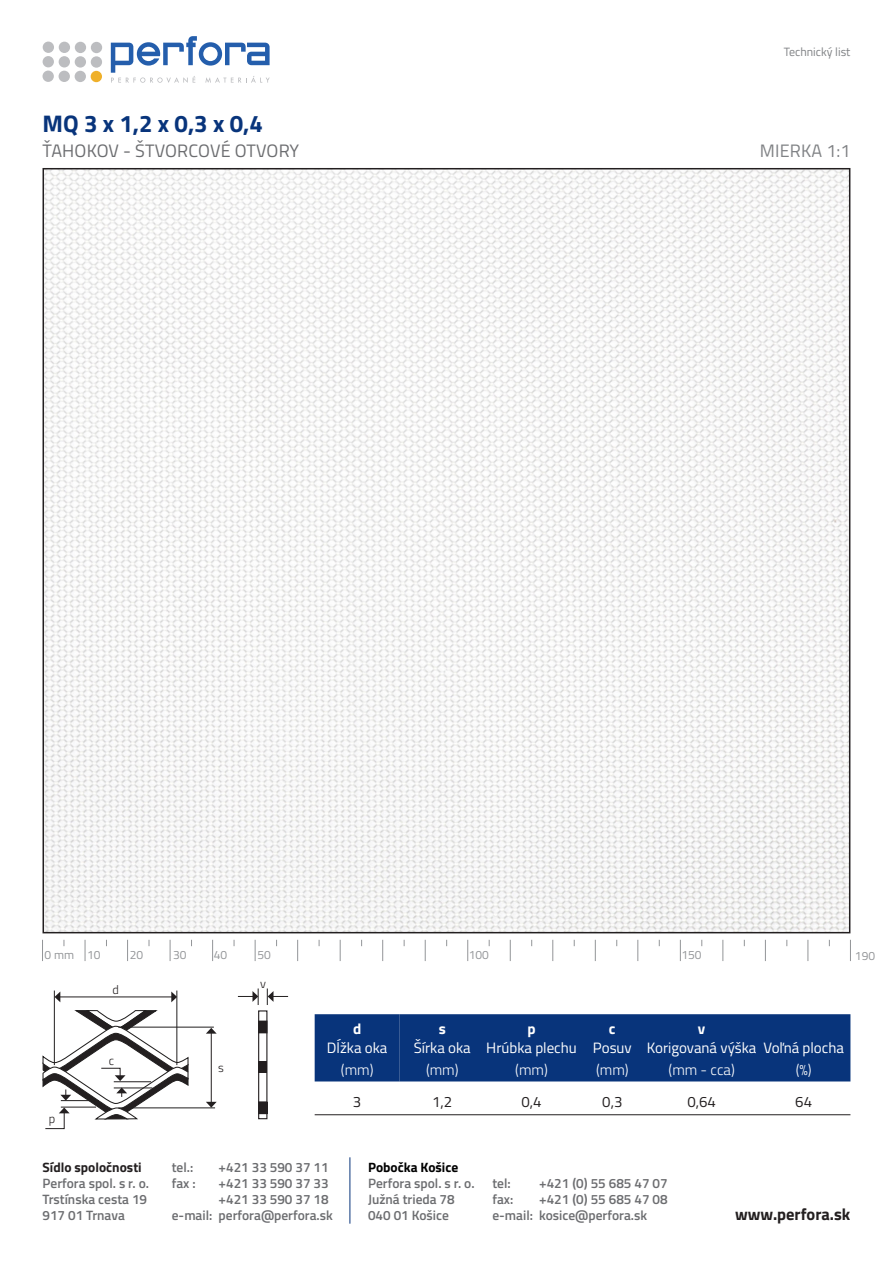
<style>
.page{position:relative;width:893px;height:1263px;background:#fff}
.page>*{position:absolute;margin:0;border:0;box-sizing:border-box;transform-origin:0 0}
.t1{font:700 24px "Titillium Web";color:#08347b}
.t2{font:18px "Titillium Web";letter-spacing:.01em;color:#6c6d70}
.t3{font:18px "Titillium Web";letter-spacing:.01em;color:#808285}
.t4{font:700 16.5px "Titillium Web";color:#231f20}
.t5{font:15px "Titillium Web";color:#fff}
.t6{font:300 15px "Titillium Web";color:#fff}
.t7{font:15px "Titillium Web";color:#231f20}
.t8{font:700 15px "Titillium Web";color:#fff}
.t9{font:600 13.5px/16.2px "Titillium Web";color:#6c6d70}
.t10{font:700 13.5px "Titillium Web";color:#231f20}
.t11{font:700 13.5px "Titillium Web";color:#000}
.t12{font:300 12.3px "Titillium Web";color:#231f20}
.t13{font:12px "Titillium Web";color:#939598}
.t14{font:12px "Titillium Web";color:#808285}
</style>
<div class="page">
<hr style="left:350px;top:1157px;width:1px;height:67px;background:#08347b">
<svg style="left:111px;top:36px;width:159px;height:47px"></svg>
<div style="left:91px;top:71px;width:11px;height:11px;background:#efb02a;border-radius:50%"></div>
<div style="left:75px;top:71px;width:11px;height:11px;background:#bcbdc0;border-radius:50%"></div>
<div style="left:59px;top:71px;width:11px;height:11px;background:#bcbdc0;border-radius:50%"></div>
<div style="left:43px;top:71px;width:11px;height:11px;background:#bcbdc0;border-radius:50%"></div>
<div style="left:91px;top:56px;width:11px;height:12px;background:#bcbdc0;border-radius:50%"></div>
<div style="left:75px;top:56px;width:11px;height:12px;background:#bcbdc0;border-radius:50%"></div>
<div style="left:43px;top:56px;width:11px;height:11px;background:#bcbdc0;border-radius:50%"></div>
<div style="left:59px;top:56px;width:11px;height:12px;background:#bcbdc0;border-radius:50%"></div>
<div style="left:91px;top:42px;width:11px;height:11px;background:#bcbdc0;border-radius:50%"></div>
<div style="left:75px;top:42px;width:11px;height:11px;background:#bcbdc0;border-radius:50%"></div>
<div style="left:59px;top:42px;width:11px;height:11px;background:#bcbdc0;border-radius:50%"></div>
<div style="left:43px;top:42px;width:11px;height:11px;background:#bcbdc0;border-radius:50%"></div>
<svg style="left:42px;top:940px;width:1px;height:21px"></svg>
<svg style="left:85px;top:940px;width:1px;height:21px"></svg>
<svg style="left:127px;top:940px;width:1px;height:21px"></svg>
<svg style="left:170px;top:940px;width:1px;height:21px"></svg>
<svg style="left:212px;top:940px;width:1px;height:21px"></svg>
<svg style="left:255px;top:940px;width:1px;height:21px"></svg>
<svg style="left:297px;top:940px;width:1px;height:21px"></svg>
<svg style="left:340px;top:940px;width:1px;height:21px"></svg>
<svg style="left:382px;top:940px;width:1px;height:21px"></svg>
<svg style="left:425px;top:940px;width:1px;height:21px"></svg>
<svg style="left:467px;top:940px;width:1px;height:21px"></svg>
<svg style="left:510px;top:940px;width:1px;height:21px"></svg>
<svg style="left:552px;top:940px;width:1px;height:21px"></svg>
<svg style="left:595px;top:940px;width:1px;height:21px"></svg>
<svg style="left:637px;top:940px;width:1px;height:21px"></svg>
<svg style="left:680px;top:940px;width:1px;height:21px"></svg>
<svg style="left:722px;top:940px;width:1px;height:21px"></svg>
<svg style="left:765px;top:940px;width:1px;height:21px"></svg>
<svg style="left:807px;top:940px;width:1px;height:21px"></svg>
<svg style="left:850px;top:940px;width:1px;height:21px"></svg>
<hr style="left:118px;top:1027px;width:96px;height:1px;background:#211f1f">
<hr style="left:177px;top:990px;width:1px;height:75px;background:#211f1f">
<hr style="left:54px;top:990px;width:1px;height:75px;background:#211f1f">
<hr style="left:118px;top:1107px;width:97px;height:1px;background:#211f1f">
<hr style="left:59px;top:996px;width:113px;height:1px;background:#231f20">
<svg style="left:55px;top:992px;width:5px;height:10px"></svg>
<svg style="left:171px;top:991px;width:6px;height:11px"></svg>
<hr style="left:211px;top:1033px;width:1px;height:70px;background:#231f20">
<svg style="left:206px;top:1102px;width:11px;height:5px"></svg>
<svg style="left:206px;top:1028px;width:11px;height:6px"></svg>
<svg style="left:42px;top:1009px;width:147px;height:120px"></svg>
<hr style="left:114px;top:1081px;width:37px;height:1px;background:#231f20">
<hr style="left:114px;top:1088px;width:38px;height:1px;background:#231f20">
<div style="left:258px;top:1020px;width:9px;height:94px;border:1px solid #231f20"></div>
<div style="left:258px;top:1101px;width:9px;height:18px;border:1px solid #231f20"></div>
<div style="left:259px;top:1021px;width:8px;height:12px;background:#231f20"></div>
<svg style="left:267px;top:988px;width:21px;height:17px"></svg>
<svg style="left:238px;top:988px;width:21px;height:17px"></svg>
<div style="left:258px;top:1010px;width:9px;height:23px;border:1px solid #231f20"></div>
<div style="left:259px;top:1102px;width:8px;height:11px;background:#231f20"></div>
<div style="left:259px;top:1061px;width:8px;height:12px;background:#231f20"></div>
<img style="left:46px;top:171px;width:801px;height:759px">
<div style="left:315px;top:1014px;width:535px;height:67px;background:#08347b"></div>
<hr style="left:315px;top:1114px;width:535px;height:1px;background:#231f20">
<h1 class="t1" style="left:43px;top:105px;width:222px">MQ 3 x 1,2 x 0,3 x 0,4</h1>
<p class="t14" style="left:784px;top:43px;width:68px">Technický list</p>
<h2 class="t2" style="left:43px;top:136px;width:258px">ŤAHOKOV - ŠTVORCOVÉ OTVORY</h2>
<h2 class="t3" style="left:760px;top:136px;width:92px">MIERKA 1:1</h2>
<p class="t13" style="left:45px;top:945px;width:57px">0 mm 10</p>
<p class="t13" style="left:130px;top:945px;width:15px">20</p>
<p class="t13" style="left:173px;top:945px;width:15px">30</p>
<p class="t13" style="left:214px;top:945px;width:15px">40</p>
<p class="t13" style="left:257px;top:945px;width:15px">50</p>
<p class="t13" style="left:469px;top:945px;width:22px">100</p>
<p class="t13" style="left:681px;top:945px;width:22px">150</p>
<p class="t13" style="left:855px;top:946px;width:22px">190</p>
<p class="t12" style="left:49px;top:1109px;width:8px">p</p>
<p class="t12" style="left:113px;top:980px;width:8px">d</p>
<p class="t12" style="left:109px;top:1051px;width:7px">c</p>
<p class="t12" style="left:218px;top:1058px;width:7px">s</p>
<p class="t12" style="left:260px;top:974px;width:7px">v</p>
<p class="t8" style="left:353px;top:1017px;width:10px">d</p>
<p class="t5" style="left:327px;top:1035px;width:62px">Dĺžka oka</p>
<p class="t8" style="left:439px;top:1017px;width:9px">s</p>
<p class="t5" style="left:414px;top:1035px;width:59px">Šírka oka</p>
<p class="t8" style="left:527px;top:1017px;width:10px">p</p>
<p class="t5" style="left:486px;top:1035px;width:92px">Hrúbka plechu</p>
<p class="t8" style="left:609px;top:1017px;width:8px">c</p>
<p class="t5" style="left:593px;top:1035px;width:40px">Posuv</p>
<p class="t8" style="left:698px;top:1017px;width:9px">v</p>
<p class="t5" style="left:647px;top:1035px;width:199px">Korigovaná výška Voľná plocha</p>
<p class="t6" style="left:341px;top:1058px;width:34px">(mm)</p>
<p class="t6" style="left:426px;top:1058px;width:34px">(mm)</p>
<p class="t6" style="left:515px;top:1058px;width:34px">(mm)</p>
<p class="t6" style="left:596px;top:1058px;width:34px">(mm)</p>
<p class="t6" style="left:669px;top:1058px;width:68px">(mm - cca)</p>
<p class="t6" style="left:796px;top:1058px;width:17px">(%)</p>
<p class="t7" style="left:353px;top:1089px;width:10px">3</p>
<p class="t7" style="left:432px;top:1089px;width:22px">1,2</p>
<p class="t7" style="left:521px;top:1089px;width:22px">0,4</p>
<p class="t7" style="left:602px;top:1089px;width:22px">0,3</p>
<p class="t7" style="left:687px;top:1089px;width:30px">0,64</p>
<p class="t7" style="left:795px;top:1089px;width:18px">64</p>
<p class="t10" style="left:43px;top:1156px;width:101px">Sídlo spoločnosti</p>
<p class="t9" style="left:43px;top:1175px;width:108px">Perfora spol. s r. o.<br>Trstínska cesta 19<br>917 01 Trnava</p>
<p class="t9" style="left:492px;top:1175px;width:20px">tel:</p>
<p class="t9" style="left:539px;top:1175px;width:130px">+421 (0) 55 685 47 07</p>
<p class="t11" style="left:368px;top:1156px;width:92px">Pobočka Košice</p>
<p class="t9" style="left:368px;top:1175px;width:108px">Perfora spol. s r. o.<br>Južná trieda 78<br>040 01 Košice</p>
<p class="t9" style="left:172px;top:1159px;width:23px">tel.:</p>
<p class="t9" style="left:219px;top:1159px;width:112px">+421 33 590 37 11</p>
<p class="t9" style="left:172px;top:1175px;width:25px">fax :</p>
<p class="t9" style="left:219px;top:1175px;width:112px">+421 33 590 37 33</p>
<p class="t9" style="left:219px;top:1191px;width:112px">+421 33 590 37 18</p>
<p class="t9" style="left:172px;top:1207px;width:163px">e-mail: perfora@perfora.sk</p>
<p class="t9" style="left:492px;top:1191px;width:177px;text-indent:47px">+421 (0) 55 685 47 08 e-mail: kosice@perfora.sk</p>
<p class="t9" style="left:492px;top:1191px;width:23px">fax:</p>
<p class="t4" style="left:735px;top:1202px;width:117px">www.perfora.sk</p>
</div>
